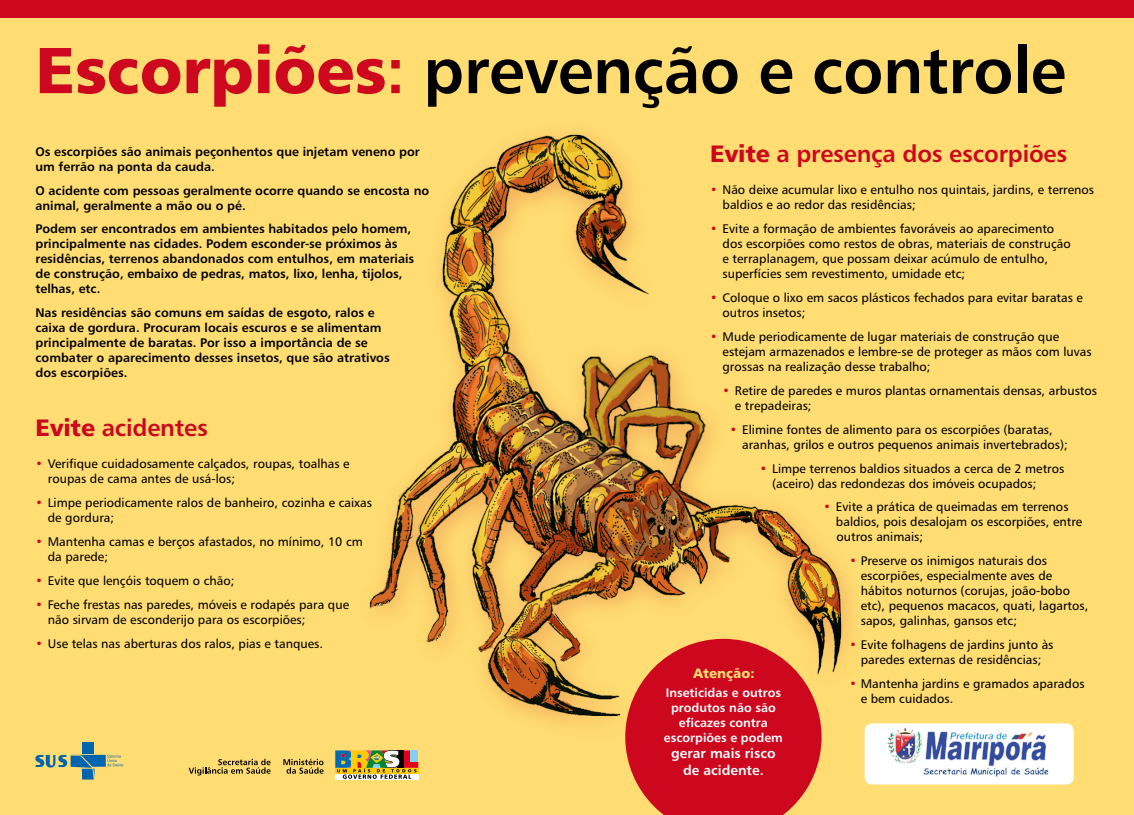
<style>
.page{position:relative;width:1134px;height:815px;background:#ffdd72}
.page>*{position:absolute;margin:0;border:0;box-sizing:border-box;transform-origin:0 0}
.t1{font:65px "Humanist 777 BT Bold B";letter-spacing:-.01em;color:#000}
.t2{font:23.75px "Humanist 777 BT Bold B";letter-spacing:-.01em;color:#cd071e}
.t3{font:13.75px/16.5px "Humanist 777 BT Bold B";color:#fff;text-align:center}
.t4{font:13.56px "Humanist 777 BT Black B";color:#ffdd72}
.t5{font:12.5px/15px "Humanist 777 BT Roman B";color:#000}
.t6{font:12.5px/15px "Humanist 777 BT Bold B";color:#000}
.t7{font:12.44px/14.9px "Humanist 777 BT Bold B";color:#fff;text-align:center}
.s1{font-family:"Humanist 777 BT Black B";color:#cd071e}
.s2{color:#cd071e}
.s3{font-family:"Humanist 777 BT Black B"}
</style>
<div class="page">
<div style="left:0;top:0;width:1134px;height:18px;background:#cd071e"></div>
<img style="left:370px;top:135px;width:471px;height:581px">
<svg style="left:283px;top:759px;width:41px;height:15px"></svg>
<svg style="left:189px;top:759px;width:82px;height:16px"></svg>
<div style="left:335px;top:774px;width:83px;height:6px;background:#fff"></div>
<svg style="left:335px;top:750px;width:83px;height:29px;background:#a2975c"></svg>
<div style="left:82px;top:743px;width:12px;height:11px;background:#0064ae"></div>
<svg style="left:35px;top:755px;width:88px;height:25px"></svg>
<svg style="left:625px;top:639px;width:196px;height:176px"></svg>
<div style="left:865px;top:723px;width:209px;height:62px;background:#fff;border-radius:8px"></div>
<img style="left:887px;top:728px;width:162px;height:49px">
<h1 class="t1" style="left:35px;top:29px;width:1032px"><span class="s1">Escorpiões</span><span class="s2">:</span> prevenção e controle</h1>
<p class="t6" style="left:35px;top:143px;width:386px">Os escorpiões são animais peçonhentos que injetam veneno por um ferrão na ponta da cauda.</p>
<p class="t6" style="left:35px;top:182px;width:395px">O acidente com pessoas geralmente ocorre quando se encosta no animal, geralmente a mão ou o pé.</p>
<p class="t6" style="left:35px;top:221px;width:380px">Podem ser encontrados em ambientes habitados pelo homem, principalmente nas cidades. Podem esconder-se próximos às residências, terrenos abandonados com entulhos, em materiais de construção, embaixo de pedras, matos, lixo, lenha, tijolos, telhas, etc.</p>
<p class="t6" style="left:35px;top:305px;width:356px">Nas residências são comuns em saídas de esgoto, ralos e caixa de gordura. Procuram locais escuros e se alimentam principalmente de baratas. Por isso a importância de se combater o aparecimento desses insetos, que são atrativos dos escorpiões.</p>
<h2 class="t2" style="left:35px;top:412px;width:174px"><span class="s3">Evite</span> acidentes</h2>
<p class="t5" style="left:48px;top:456px;width:303px;text-indent:-12px"><span class="s2">•</span> Verifique cuidadosamente calçados, roupas, toalhas e roupas de cama antes de usá-los;</p>
<p class="t5" style="left:48px;top:495px;width:326px;text-indent:-12px"><span class="s2">•</span> Limpe periodicamente ralos de banheiro, cozinha e caixas de gordura;</p>
<p class="t5" style="left:48px;top:534px;width:317px;text-indent:-12px"><span class="s2">•</span> Mantenha camas e berços afastados, no mínimo, 10 cm da parede;</p>
<p class="t5" style="left:35px;top:573px;width:200px"><span class="s2">•</span> Evite que lençóis toquem o chão;</p>
<p class="t5" style="left:48px;top:597px;width:303px;text-indent:-12px"><span class="s2">•</span> Feche frestas nas paredes, móveis e rodapés para que não sirvam de esconderijo para os escorpiões;</p>
<p class="t5" style="left:35px;top:635px;width:289px"><span class="s2">•</span> Use telas nas aberturas dos ralos, pias e tanques.</p>
<h2 class="t2" style="left:710px;top:138px;width:359px"><span class="s3">Evite</span> a presença dos escorpiões</h2>
<p class="t5" style="left:722px;top:182px;width:373px;text-indent:-12px"><span class="s2">•</span> Não deixe acumular lixo e entulho nos quintais, jardins, e terrenos baldios e ao redor das residências;</p>
<p class="t5" style="left:722px;top:221px;width:350px;text-indent:-12px"><span class="s2">•</span> Evite a formação de ambientes favoráveis ao aparecimento dos escorpiões como restos de obras, materiais de construção e terraplanagem, que possam deixar acúmulo de entulho, superfícies sem revestimento, umidade etc;</p>
<p class="t5" style="left:722px;top:290px;width:362px;text-indent:-12px"><span class="s2">•</span> Coloque o lixo em sacos plásticos fechados para evitar baratas e outros insetos;</p>
<p class="t5" style="left:722px;top:329px;width:371px;text-indent:-12px"><span class="s2">•</span> Mude periodicamente de lugar materiais de construção que estejam armazenados e lembre-se de proteger as mãos com luvas grossas na realização desse trabalho;</p>
<p class="t5" style="left:735px;top:383px;width:364px;text-indent:-12px"><span class="s2">•</span> Retire de paredes e muros plantas ornamentais densas, arbustos e trepadeiras;</p>
<p class="t5" style="left:742px;top:422px;width:327px;text-indent:-12px"><span class="s2">•</span> Elimine fontes de alimento para os escorpiões (baratas, aranhas, grilos e outros pequenos animais invertebrados);</p>
<p class="t5" style="left:772px;top:461px;width:294px;text-indent:-12px"><span class="s2">•</span> Limpe terrenos baldios situados a cerca de 2 metros (aceiro) das redondezas dos imóveis ocupados;</p>
<p class="t5" style="left:836px;top:499px;width:248px;text-indent:-12px"><span class="s2">•</span> Evite a prática de queimadas em terrenos baldios, pois desalojam os escorpiões, entre outros animais;</p>
<p class="t5" style="left:861px;top:553px;width:229px;text-indent:-11px"><span class="s2">•</span> Preserve os inimigos naturais dos escorpiões, especialmente aves de hábitos noturnos (corujas, joão-bobo etc), pequenos macacos, quati, lagartos, sapos, galinhas, gansos etc;</p>
<p class="t5" style="left:849px;top:637px;width:205px;text-align:center"><span class="s2">•</span> Evite folhagens de jardins junto às paredes externas de residências;</p>
<p class="t5" style="left:861px;top:676px;width:225px;text-indent:-11px"><span class="s2">•</span> Mantenha jardins e gramados aparados e bem cuidados.</p>
<p class="t4" style="left:693px;top:665px;width:63px">Atenção:</p>
<p class="t7" style="left:664px;top:685px;width:121px">Inseticidas e outros produtos não são eficazes contra escorpiões e podem</p>
<p class="t3" style="left:671px;top:745px;width:106px">gerar mais risco de acidente.</p>
</div>
